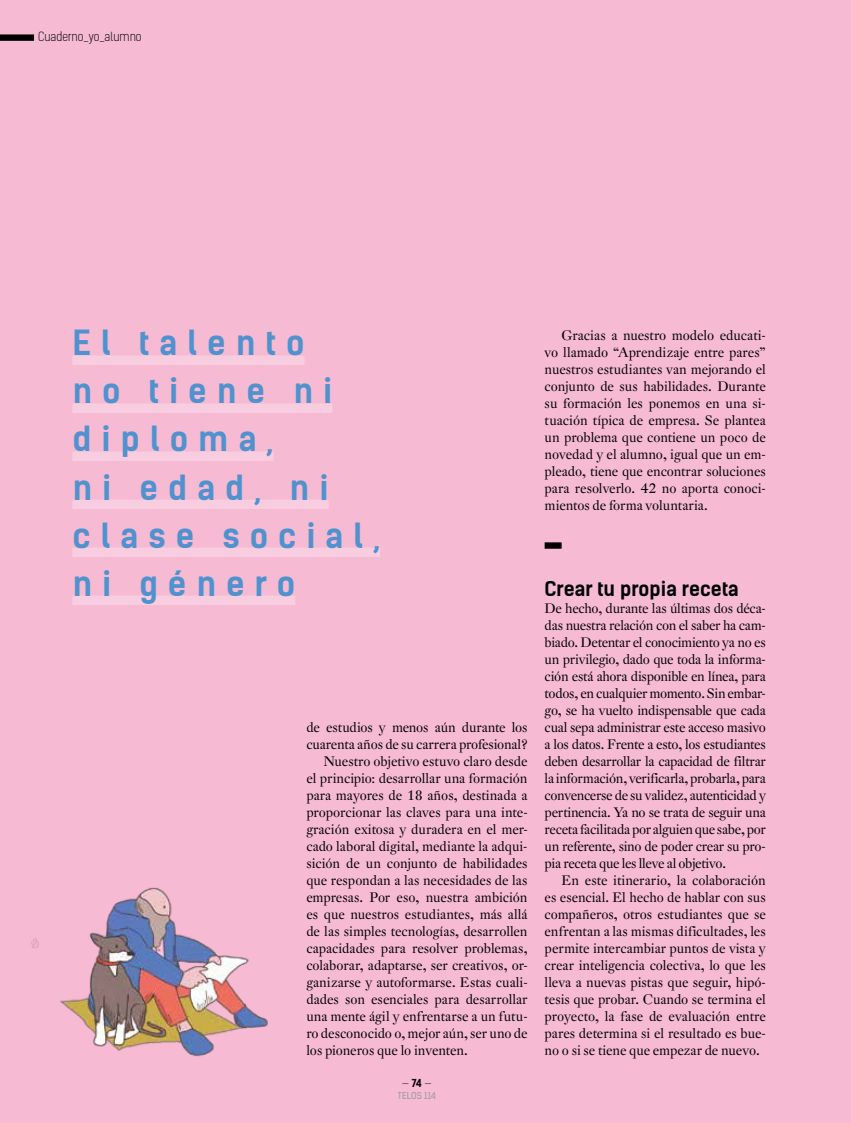
<style>
.page{position:relative;width:851px;height:1123px;background:#fff}
.page>*{position:absolute;margin:0;border:0;box-sizing:border-box;transform-origin:0 0}
.t1{font:700 33px/48px "Kelson Sans";letter-spacing:.3em;color:#5092ce}
.t2{font:700 19.5px "Kelson Sans";color:#000}
.t3{font:13.5px/17px "DTL Fleischmann D";letter-spacing:-.005em;color:#000;text-align:justify}
.t4{font:300 12px "Kelson Sans";color:#000}
.t5{font:300 10.5px "Kelson Sans";color:#000}
.t6{font:9px "Kelson Sans";letter-spacing:.005em;color:#9d9d9c}
.s1{font-weight:700}
</style>
<div class="page">
<div style="left:0;top:0;width:850px;height:1123px;background:#f6bad3"></div>
<div style="left:0;top:34px;width:34px;height:7px;background:#000"></div>
<div style="left:544px;top:542px;width:17px;height:7px;background:#000"></div>
<div style="left:72px;top:355px;width:232px;height:10px;background:#f9cde0"></div>
<div style="left:72px;top:403px;width:260px;height:10px;background:#f9cde0"></div>
<div style="left:72px;top:451px;width:201px;height:10px;background:#f9cde0"></div>
<div style="left:72px;top:499px;width:256px;height:10px;background:#f9cde0"></div>
<div style="left:72px;top:547px;width:308px;height:10px;background:#f9cde0"></div>
<div style="left:72px;top:595px;width:223px;height:10px;background:#f9cde0"></div>
<img style="left:31px;top:887px;width:237px;height:170px">
<p class="t4" style="left:38px;top:29px;width:105px">Cuaderno_yo_alumno</p>
<h1 class="t1" style="left:72px;top:319px;width:309px">El talento<br>no tiene ni diploma,<br>ni edad, ni clase social, ni género</h1>
<p class="t3" style="left:306px;top:718px;width:223px">de estudios y menos aún durante los</p>
<p class="t3" style="left:306px;top:735px;width:223px">cuarenta años de su carrera profesional?</p>
<p class="t3" style="left:323px;top:752px;width:206px">Nuestro objetivo estuvo claro desde</p>
<p class="t3" style="left:306px;top:769px;width:223px">el principio: desarrollar una formación</p>
<p class="t3" style="left:306px;top:786px;width:223px">para mayores de 18 años, destinada a</p>
<p class="t3" style="left:306px;top:803px;width:223px">proporcionar las claves para una inte-</p>
<p class="t3" style="left:306px;top:820px;width:223px">gración exitosa y duradera en el mer-</p>
<p class="t3" style="left:306px;top:837px;width:223px">cado laboral digital, mediante la adqui-</p>
<p class="t3" style="left:306px;top:854px;width:223px">sición de un conjunto de habilidades</p>
<p class="t3" style="left:306px;top:871px;width:223px">que respondan a las necesidades de las</p>
<p class="t3" style="left:306px;top:888px;width:223px">empresas. Por eso, nuestra ambición</p>
<p class="t3" style="left:306px;top:905px;width:223px">es que nuestros estudiantes, más allá</p>
<p class="t3" style="left:306px;top:922px;width:223px">de las simples tecnologías, desarrollen</p>
<p class="t3" style="left:306px;top:939px;width:223px">capacidades para resolver problemas,</p>
<p class="t3" style="left:306px;top:956px;width:223px">colaborar, adaptarse, ser creativos, or-</p>
<p class="t3" style="left:306px;top:973px;width:223px">ganizarse y autoformarse. Estas cuali-</p>
<p class="t3" style="left:306px;top:990px;width:223px">dades son esenciales para desarrollar</p>
<p class="t3" style="left:306px;top:1007px;width:223px">una mente ágil y enfrentarse a un futu-</p>
<p class="t3" style="left:306px;top:1024px;width:223px">ro desconocido o, mejor aún, ser uno de</p>
<p class="t3" style="left:306px;top:1041px;width:163px">los pioneros que lo inventen.</p>
<p class="t5" style="left:402px;top:1076px;width:31px">— <span class="s1">74</span> —</p>
<p class="t6" style="left:398px;top:1090px;width:40px">TELOS 114</p>
<p class="t3" style="left:544px;top:327px;width:223px;text-indent:17px">Gracias a nuestro modelo educati&shy;vo llamado “Aprendizaje entre pares” nuestros estudiantes van mejorando el conjunto de sus habilidades. Durante su formación les ponemos en una si&shy;tuación típica de empresa. Se plantea un problema que contiene un poco de novedad y el alumno, igual que un em&shy;pleado, tiene que encontrar soluciones para resolverlo. 42 no aporta conoci&shy;mientos de forma voluntaria.</p>
<h2 class="t2" style="left:544px;top:576px;width:196px">Crear tu propia receta</h2>
<p class="t3" style="left:544px;top:599px;width:223px">De hecho, durante las últimas dos déca&shy;das nuestra relación con el saber ha cam&shy;biado. Detentar el conocimiento ya no es un privilegio, dado que toda la informa&shy;ción está ahora disponible en línea, para todos, en cualquier momento. Sin embar&shy;go, se ha vuelto indispensable que cada cual sepa administrar este acceso masivo a los datos. Frente a esto, los estudiantes deben desarrollar la capacidad de filtrar la información, verificarla, probarla, para convencerse de su validez, autenticidad y pertinencia. Ya no se trata de seguir una receta facilitada por alguien que sabe, por un referente, sino de poder crear su pro&shy;pia receta que les lleve al objetivo.</p>
<p class="t3" style="left:544px;top:871px;width:223px;text-indent:17px">En este itinerario, la colaboración es esencial. El hecho de hablar con sus compañeros, otros estudiantes que se enfrentan a las mismas dificultades, les permite intercambiar puntos de vista y crear inteligencia colectiva, lo que les lleva a nuevas pistas que seguir, hipó&shy;tesis que probar. Cuando se termina el proyecto, la fase de evaluación entre pares determina si el resultado es bue&shy;no o si se tiene que empezar de nuevo.</p>
</div>
